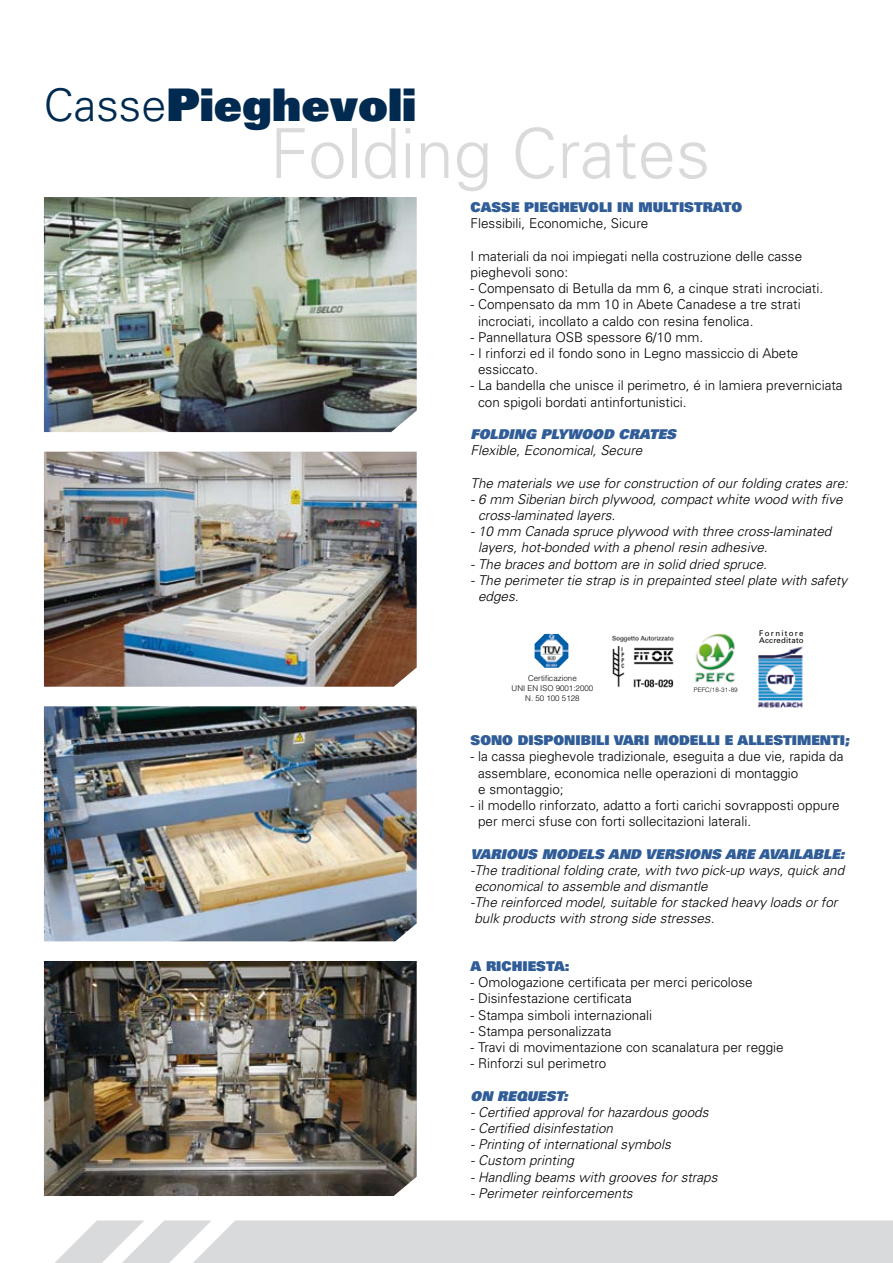
<style>
.page{position:relative;width:893px;height:1263px;background:#fff}
.page>*{position:absolute;margin:0;border:0;box-sizing:border-box;transform-origin:0 0}
.t1{font:300 68.85px "Univers";color:#d9dadb}
.t2{font:900 45px "Univers";color:#012a50}
.t3{font:300 13.5px/16.2px "Univers";color:#000}
.t4{font:italic 300 13.5px/16.2px "Univers";color:#000}
.t5{font:900 13.5px "Univers";color:#305d97}
.t6{font:italic 900 13.5px "Univers";color:#305d97}
.t7{font:300 7.95px/9.6px "Helvetica";color:#000;text-align:center}
.t8{font:7.8px/7.8px "Univers";letter-spacing:.03em;color:#000}
.t9{font:300 6.3px "Helvetica";letter-spacing:.02em;color:#000}
.s1{font-weight:300}
</style>
<div class="page">
<svg style="left:55px;top:1220px;width:838px;height:43px;background:#dcddde"></svg>
<img style="left:44px;top:197px;width:373px;height:235px">
<img style="left:44px;top:452px;width:373px;height:235px">
<img style="left:44px;top:706px;width:373px;height:235px">
<img style="left:44px;top:961px;width:373px;height:235px">
<img style="left:535px;top:634px;width:33px;height:34px">
<img style="left:612px;top:635px;width:62px;height:53px">
<img style="left:695px;top:634px;width:40px;height:49px">
<img style="left:759px;top:646px;width:44px;height:61px">
<h2 class="t2" style="left:44px;top:76px;width:374px"><span class="s1">Casse</span>PIEGHEVOLI</h2>
<h1 class="t1" style="left:270px;top:112px;width:442px">Folding Crates</h1>
<p class="t5" style="left:471px;top:198px;width:109px">CASSE PIEGHEVOLI</p>
<p class="t5" style="left:617px;top:198px;width:88px">IN MULTISTRATO</p>
<p class="t3" style="left:471px;top:215px;width:179px">Flessibili, Economiche, Sicure</p>
<p class="t3" style="left:471px;top:247px;width:333px">I materiali da noi impiegati nella costruzione delle casse pieghevoli sono:</p>
<p class="t3" style="left:471px;top:280px;width:354px">- Compensato di Betulla da mm 6, a cinque strati incrociati.</p>
<p class="t3" style="left:478px;top:296px;width:324px;text-indent:-8px">- Compensato da mm 10 in Abete Canadese a tre strati incrociati, incollato a caldo con resina fenolica.</p>
<p class="t3" style="left:471px;top:328px;width:234px">- Pannellatura OSB spessore 6/10 mm.</p>
<p class="t3" style="left:478px;top:345px;width:322px;text-indent:-8px">- I rinforzi ed il fondo sono in Legno massiccio di Abete essiccato.</p>
<p class="t3" style="left:478px;top:377px;width:366px;text-indent:-8px">- La bandella che unisce il perimetro, é in lamiera preverniciata con spigoli bordati antinfortunistici.</p>
<p class="t6" style="left:471px;top:425px;width:198px">FOLDING PLYWOOD CRA TES</p>
<p class="t4" style="left:471px;top:442px;width:173px">Flexible, Economical, Secure</p>
<p class="t4" style="left:471px;top:474px;width:379px">The materials we use for construction of our folding crates are:</p>
<p class="t4" style="left:478px;top:490px;width:366px;text-indent:-8px">- 6 mm Siberian birch plywood, compact white wood with five cross-laminated layers.</p>
<p class="t4" style="left:478px;top:523px;width:355px;text-indent:-8px">- 10 mm Canada spruce plywood with three cross-laminated layers, hot-bonded with a phenol resin adhesive.</p>
<p class="t4" style="left:471px;top:555px;width:298px">- The braces and bottom are in solid dried spruce.</p>
<p class="t4" style="left:478px;top:571px;width:371px;text-indent:-8px">- The perimeter tie strap is in prepainted steel plate with safety edges.</p>
<p class="t7" style="left:512px;top:674px;width:83px">Certificazione<br>UNI EN ISO 9001:2000<br>N. 50 100 5128</p>
<p class="t9" style="left:694px;top:686px;width:45px">PEFC/18-31-89</p>
<p class="t8" style="left:759px;top:629px;width:46px">Fornitore<br>Accreditato</p>
<p class="t5" style="left:471px;top:731px;width:381px">SONO DISPONIBILI VARI MODELLI E ALLESTIMENTI;</p>
<p class="t3" style="left:478px;top:748px;width:367px;text-indent:-8px">- la cassa pieghevole tradizionale, eseguita a due vie, rapida da assemblare, economica nelle operazioni di montaggio<br>e smontaggio;</p>
<p class="t3" style="left:478px;top:797px;width:363px;text-indent:-8px">- il modello rinforzato, adatto a forti carichi sovrapposti oppure per merci sfuse con forti sollecitazioni laterali.</p>
<p class="t6" style="left:471px;top:845px;width:376px">VARIOUS MODELS AND VERSIONS ARE AVAILABLE:</p>
<p class="t4" style="left:471px;top:861px;width:375px">-The traditional folding crate, with two pick-up ways, quick and economical to assemble and dismantle<br>-The reinforced model, suitable for stacked heavy loads or for bulk products with strong side stresses.</p>
<p class="t5" style="left:471px;top:957px;width:100px">ARICHIESTA:</p>
<p class="t3" style="left:471px;top:974px;width:284px">- Omologazione certificata per merci pericolose</p>
<p class="t3" style="left:471px;top:990px;width:163px">- Disinfestazione certificata</p>
<p class="t3" style="left:471px;top:1006px;width:183px">- Stampa simboli internazionali</p>
<p class="t3" style="left:471px;top:1022px;width:143px">- Stampa personalizzata</p>
<p class="t3" style="left:471px;top:1039px;width:315px">- Travi di movimentazione con scanalatura per reggie</p>
<p class="t3" style="left:471px;top:1055px;width:137px">- Rinforzi sul perimetro</p>
<p class="t6" style="left:471px;top:1087px;width:67px">ON REQUES</p>
<p class="t6" style="left:556px;top:1087px;width:14px">T:</p>
<p class="t4" style="left:471px;top:1103px;width:239px">- Certified approval for hazardous goods</p>
<p class="t4" style="left:471px;top:1120px;width:144px">- Certified disinfestation</p>
<p class="t4" style="left:471px;top:1136px;width:202px">- Printing of international symbols</p>
<p class="t4" style="left:471px;top:1152px;width:105px">- Custom printing</p>
<p class="t4" style="left:471px;top:1168px;width:248px">- Handling beams with grooves for straps</p>
<p class="t4" style="left:471px;top:1184px;width:164px">- Perimeter reinforcements</p>
</div>
